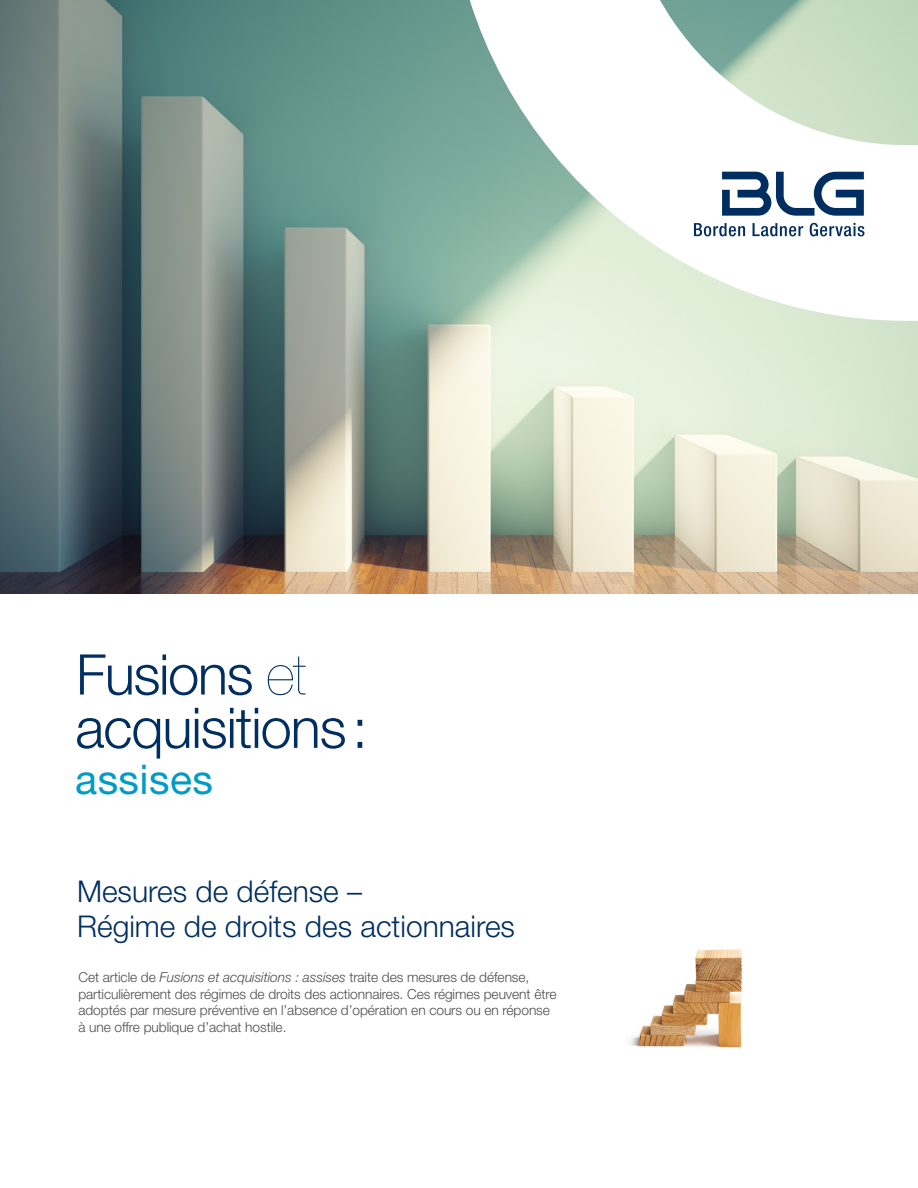
<style>
.page{position:relative;width:918px;height:1188px;background:#fff}
.page>*{position:absolute;margin:0;border:0;box-sizing:border-box;transform-origin:0 0}
.Cover_-_Title{font:300 56.1px/53.2px "Helvetica Neue LT Pro";letter-spacing:-.02em;color:#002e60}
.Cover_-_Title-2{font:40.95px "Helvetica Neue LT Pro";letter-spacing:.01em;color:#009cc2}
.Cover_-_Topic{font:300 30px/34.5px "Helvetica Neue LT Pro";color:#002e60}
.Main_body{font:300 13.65px/16.5px "Helvetica Neue LT Pro";letter-spacing:-.005em;color:#4b4c4d}
.s1{font-weight:200}
.s2{font-style:italic}
</style>
<div class="page">
<img style="left:0;top:0;width:918px;height:594px">
<img style="left:630px;top:949px;width:113px;height:99px">
<svg style="left:457px;top:0;width:461px;height:321px"></svg>
<svg style="left:694px;top:223px;width:51px;height:13px"></svg>
<svg style="left:753px;top:223px;width:50px;height:13px"></svg>
<svg style="left:810px;top:223px;width:54px;height:13px"></svg>
<svg style="left:722px;top:172px;width:142px;height:44px"></svg>
<p class="Cover_-_Title" style="left:75px;top:647px;width:294px">Fusions <span class="s1">et </span>acquisitions :</p>
<p class="Cover_-_Title-2" style="left:75px;top:755px;width:139px">assises</p>
<p class="Cover_-_Topic" style="left:77px;top:874px;width:439px">Mesures de défense –<br>Régime de droits des actionnaires</p>
<p class="Main_body" style="left:78px;top:969px;width:480px">Cet article de <span class="s2">Fusions et acquisitions : assises</span> traite des mesures de défense, particulièrement des régimes de droits des actionnaires. Ces régimes peuvent être adoptés par mesure préventive en l’absence d’opération en cours ou en réponse à une offre publique d’achat hostile.</p>
</div>
